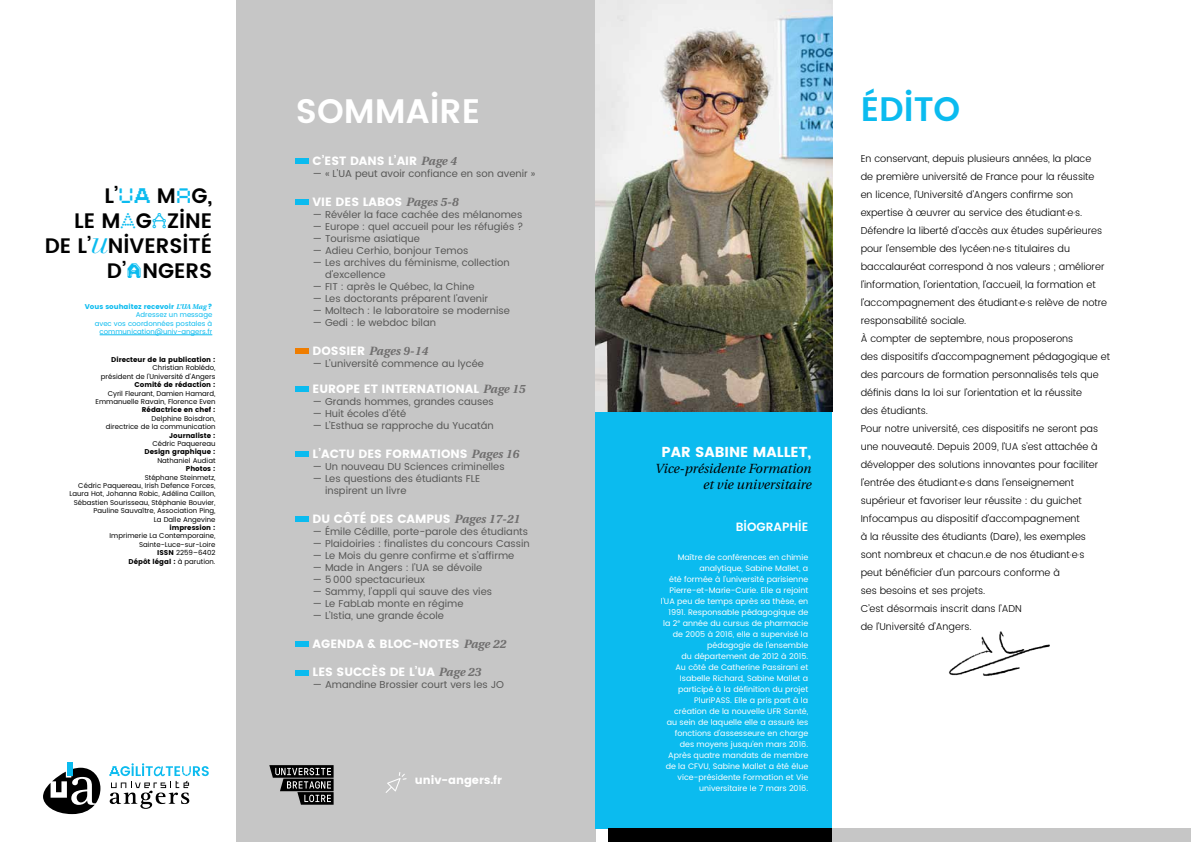
<style>
.page{position:relative;width:1191px;height:842px;background:#fff}
.page>*{position:absolute;margin:0;border:0;box-sizing:border-box;transform-origin:0 0}
.t1{font:600 34px "UA Poppins Titre";color:#fff}
.t2{font:600 34px "UA Poppins Titre";color:#0bbbef}
.t3{font:600 20.9px/25.1px "UA Poppins Titre";color:#000;text-align:right}
.t4{font:700 14.4px "UA Poppins Texte";color:#fff}
.t5{font:italic 300 13.2px/15.9px "UA Poppins Texte";color:#000;text-align:right}
.t6{font:700 12px "UA Poppins Texte";color:#fff}
.t7{font:italic 700 12px "UA Poppins Texte";color:#706f6f}
.t8{font:600 12px "UA Poppins Titre";color:#fff}
.t9{font:700 11.4px "UA Poppins Texte";color:#fff}
.t10{font:300 10px/18px "UA Poppins Texte";color:#000}
.t11{font:10px/12px "UA Poppins Texte";color:#575756}
.t12{font:8px/11px "UA Poppins Texte";color:#fff;text-align:right}
.t13{font:7px/8.4px "UA Poppins Texte";color:#000;text-align:right}
.t14{font:700 7px "UA Poppins Texte";color:#000}
.t15{font:7px/8.4px "UA Poppins Texte";color:#0bbbef;text-align:right}
.s1{color:#0bbbef}
.s2{font-weight:700}
.s3{font-weight:700;font-style:italic}
.s4{font-style:italic;color:#706f6f}
.s5{font-style:normal;color:#fff}
</style>
<div class="page">
<img style="left:949px;top:631px;width:101px;height:45px">
<div style="left:236px;top:0;width:359px;height:842px;background:#c6c6c6"></div>
<div style="left:595px;top:0;width:237px;height:829px;background:#0bbbef"></div>
<div style="left:296px;top:159px;width:13px;height:5px;background:#0bbbef"></div>
<div style="left:296px;top:200px;width:13px;height:5px;background:#0bbbef"></div>
<div style="left:296px;top:348px;width:13px;height:6px;background:#ef7d00"></div>
<div style="left:296px;top:387px;width:13px;height:5px;background:#0bbbef"></div>
<div style="left:296px;top:452px;width:13px;height:5px;background:#0bbbef"></div>
<div style="left:296px;top:516px;width:13px;height:6px;background:#0bbbef"></div>
<div style="left:296px;top:641px;width:13px;height:5px;background:#0bbbef"></div>
<div style="left:296px;top:670px;width:13px;height:5px;background:#0bbbef"></div>
<img style="left:595px;top:0;width:237px;height:412px">
<svg style="left:269px;top:765px;width:64px;height:40px"></svg>
<div style="left:608px;top:829px;width:224px;height:13px;background:#000"></div>
<div style="left:832px;top:829px;width:359px;height:13px;background:#c6c6c6"></div>
<hr style="left:100px;top:335px;width:112px;height:1px;background:#0bbbef">
<svg style="left:385px;top:772px;width:21px;height:21px"></svg>
<svg style="left:109px;top:763px;width:100px;height:46px"></svg>
<svg style="left:43px;top:768px;width:57px;height:46px"></svg>
<div style="left:67px;top:762px;width:6px;height:14px;background:#0bbbef"></div>
<h2 class="t3" style="left:45px;top:183px;width:169px">L’<span class="s1">UA</span> M<span class="s1">A</span>G,<br>LE M<span class="s1">A</span>G<span class="s1">A</span>ZINE<br>DE L’<span class="s1">U</span>NIVERSITÉ<br>D’<span class="s1">A</span>NGERS</h2>
<p class="t15" style="left:85px;top:302px;width:129px"><span class="s2">Vous souhaitez recevoir</span> <span class="s3">L’UA Mag</span> <span class="s2">?<br></span>Adressez un message<br>avec vos coordonnées postales à communication@univ-angers.fr</p>
<p class="t14" style="left:111px;top:355px;width:106px">Directeur de la publication :</p>
<p class="t13" style="left:101px;top:364px;width:116px">Christian Roblédo,<br>président de l’Université d’Angers</p>
<p class="t14" style="left:135px;top:381px;width:82px">Comité de rédaction :</p>
<p class="t13" style="left:96px;top:389px;width:121px">Cyril Fleurant, Damien Hamard,<br>Emmanuelle Ravain, Florence Even</p>
<p class="t14" style="left:142px;top:406px;width:75px">Rédactrice en chef :</p>
<p class="t13" style="left:106px;top:414px;width:111px">Delphine Boisdron,<br>directrice de la communication</p>
<p class="t14" style="left:169px;top:431px;width:48px">Journaliste :</p>
<p class="t13" style="left:152px;top:440px;width:65px">Cédric Paquereau</p>
<p class="t14" style="left:144px;top:448px;width:72px">Design graphique :</p>
<p class="t13" style="left:157px;top:456px;width:60px">Nathaniel Audiat</p>
<p class="t14" style="left:186px;top:465px;width:31px">Photos :</p>
<p class="t13" style="left:70px;top:473px;width:147px">Stéphane Steinmetz,<br>Cédric Paquereau, Irish Defence Forces, Laura Hot, Johanna Robic, Adélina Caillon, Sébastien Sourisseau, Stéphanie Bouvier, Pauline Sauvaître, Association Ping,<br>La Dalle Angevine</p>
<p class="t14" style="left:169px;top:523px;width:47px">impression :</p>
<p class="t13" style="left:110px;top:532px;width:107px">Imprimerie La Contemporaine,<br>Sainte-Luce-sur-Loire<br><span class="s2">ISSN</span> 2259–6402<br><span class="s2">Dépôt légal :</span> à parution.</p>
<h1 class="t1" style="left:296px;top:88px;width:186px">SOMMAIRE</h1>
<p class="t6" style="left:312px;top:154px;width:145px">C’EST DANS L’AIR <span class="s4">Page 4</span></p>
<p class="t11" style="left:313px;top:168px;width:224px">— « L’UA peut avoir confiance en son avenir »</p>
<p class="t6" style="left:312px;top:195px;width:147px">VIE DES LABOS <span class="s4">Pages 5-8</span></p>
<p class="t11" style="left:313px;top:209px;width:211px">— Révéler la face cachée des mélanomes</p>
<p class="t11" style="left:313px;top:221px;width:212px">— Europe : quel accueil pour les réfugiés ?</p>
<p class="t11" style="left:313px;top:233px;width:109px">— Tourisme asiatique</p>
<p class="t11" style="left:313px;top:245px;width:157px">— Adieu Cerhio, bonjour Temos</p>
<p class="t11" style="left:325px;top:257px;width:186px;text-indent:-12px">— Les archives du féminisme, collection d'excellence</p>
<p class="t11" style="left:313px;top:281px;width:163px">— FIT : après le Québec, la Chine</p>
<p class="t11" style="left:313px;top:293px;width:177px">— Les doctorants préparent l'avenir</p>
<p class="t11" style="left:313px;top:305px;width:199px">— Moltech : le laboratoire se modernise</p>
<p class="t11" style="left:313px;top:317px;width:125px">— Gedi : le webdoc bilan</p>
<p class="t7" style="left:312px;top:341px;width:117px"><span class="s5">DOSSIER</span> Pages 9-14</p>
<p class="t11" style="left:313px;top:358px;width:173px">— L’université commence au lycée</p>
<p class="t6" style="left:312px;top:382px;width:214px">EUROPE ET INTERNATIONAL <span class="s4">Page 15</span></p>
<p class="t11" style="left:313px;top:396px;width:182px">— Grands hommes, grandes causes</p>
<p class="t11" style="left:313px;top:408px;width:95px">— Huit écoles d’été</p>
<p class="t11" style="left:313px;top:420px;width:182px">— L’Esthua se rapproche du Yucatán</p>
<p class="t6" style="left:312px;top:447px;width:208px">L’ACTU DES FORMATIONS <span class="s4">Pages 16</span></p>
<p class="t11" style="left:313px;top:461px;width:193px">— Un nouveau DU Sciences criminelles</p>
<p class="t11" style="left:325px;top:473px;width:156px;text-indent:-12px">— Les questions des étudiants FLE inspirent un livre</p>
<p class="t6" style="left:312px;top:512px;width:209px">DU CÔTÉ DES CAMPUS <span class="s4">Pages 17-21</span></p>
<p class="t11" style="left:313px;top:526px;width:217px">— Émile Cédille, porte-parole des étudiants</p>
<p class="t11" style="left:313px;top:538px;width:218px">— Plaidoiries : finalistes du concours Cassin</p>
<p class="t11" style="left:313px;top:550px;width:203px">— Le Mois du genre confirme et s’affirme</p>
<p class="t11" style="left:313px;top:562px;width:171px">— Made in Angers : l’UA se dévoile</p>
<p class="t11" style="left:313px;top:574px;width:114px">— 5 000 spectacurieux</p>
<p class="t11" style="left:313px;top:586px;width:181px">— Sammy, l’appli qui sauve des vies</p>
<p class="t11" style="left:313px;top:598px;width:152px">— Le FabLab monte en régime</p>
<p class="t11" style="left:313px;top:610px;width:133px">— L’Istia, une grande école</p>
<p class="t6" style="left:312px;top:636px;width:195px">AGENDA &amp; BLOC-NOTES <span class="s4">Page 22</span></p>
<p class="t6" style="left:312px;top:665px;width:170px">LES SUCCÈS DE L’UA <span class="s4">Page 23</span></p>
<p class="t11" style="left:313px;top:679px;width:193px">— Amandine Brossier court vers les JO</p>
<p class="t9" style="left:415px;top:773px;width:89px">univ-angers.fr</p>
<h3 class="t4" style="left:661px;top:444px;width:151px">PAR SABINE MALLET,</h3>
<h3 class="t5" style="left:655px;top:460px;width:158px">Vice-présidente Formation et vie universitaire</h3>
<p class="t8" style="left:736px;top:519px;width:74px">BIOGRAPHIE</p>
<p class="t12" style="left:661px;top:551px;width:149px">Maître de conférences en chimie analytique, Sabine Mallet, a<br>été formée à l'université parisienne<br>Pierre-et-Marie-Curie. Elle a rejoint l'UA peu de temps après sa thèse, en<br>1991. Responsable pédagogique de la 2<sup>e</sup> année du cursus de pharmacie de 2005 à 2016, elle a supervisé la pédagogie de l'ensemble<br>du département de 2012 à 2015.<br>Au côté de Catherine Passirani et<br>Isabelle Richard, Sabine Mallet a participé à la définition du projet<br>PluriPASS. Elle a pris part à la création de la nouvelle UFR Santé,<br>au sein de laquelle elle a assuré les fonctions d'assesseure en charge des moyens jusqu’en mars 2016.<br>Après quatre mandats de membre de la CFVU, Sabine Mallet a été élue vice-présidente Formation et Vie universitaire le 7 mars 2016.</p>
<h1 class="t2" style="left:860px;top:87px;width:101px">ÉDITO</h1>
<p class="t10" style="left:860px;top:150px;width:251px">En conservant, depuis plusieurs années, la place<br>de première université de France pour la réussite<br>en licence, l’Université d’Angers confirme son expertise à œuvrer au service des étudiant·e·s.<br>Défendre la liberté d’accès aux études supérieures pour l’ensemble des lycéen·ne·s titulaires du baccalauréat correspond à nos valeurs ; améliorer l’information, l’orientation, l’accueil, la formation et l’accompagnement des étudiant·e·s relève de notre responsabilité sociale.<br>À compter de septembre, nous proposerons<br>des dispositifs d'accompagnement pédagogique et des parcours de formation personnalisés tels que définis dans la loi sur l’orientation et la réussite<br>des étudiants.<br>Pour notre université, ces dispositifs ne seront pas une nouveauté. Depuis 2009, l’UA s’est attachée à développer des solutions innovantes pour faciliter l’entrée des étudiant·e·s dans l’enseignement supérieur et favoriser leur réussite : du guichet Infocampus au dispositif d’accompagnement<br>à la réussite des étudiants (Dare), les exemples<br>sont nombreux et chacun.e de nos étudiant·e·s<br>peut bénéficier d’un parcours conforme à<br>ses besoins et ses projets.<br>C’est désormais inscrit dans l’ADN<br>de l’Université d’Angers.</p>
</div>
